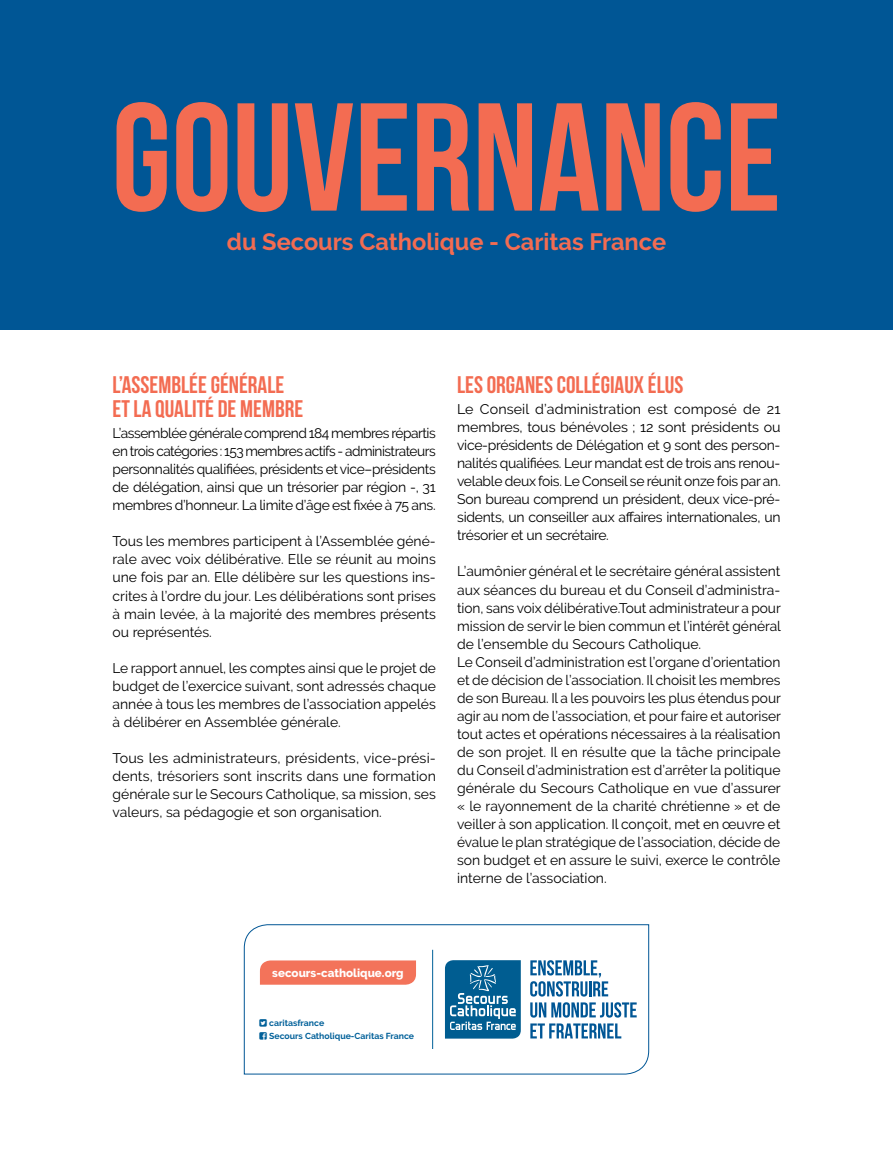
<style>
.page{position:relative;width:893px;height:1149px;background:#fff}
.page>*{position:absolute;margin:0;border:0;box-sizing:border-box;transform-origin:0 0}
.t1{font:153.15px "Bebas Neue";color:#f36c52}
.t2{font:700 24px/24px "Bebas Neue";color:#f36c52}
.t3{font:700 23.55px "Raleway";color:#f36c52}
.t4{font:13.95px/18px "Raleway";letter-spacing:-.005em;color:#000;text-align:justify}
.t5{font:800 11.55px "Raleway";color:#fff}
.t6{font:700 8.7px/13px "Raleway";color:#006099}
</style>
<div class="page">
<div style="left:0;top:0;width:893px;height:330px;background:#005695"></div>
<svg style="left:243px;top:924px;width:407px;height:150px"></svg>
<hr style="left:432px;top:949px;width:1px;height:99px;background:#006099">
<div style="left:260px;top:960px;width:156px;height:24px;background:#f3735a"></div>
<svg style="left:445px;top:959px;width:76px;height:79px;background:#2c79a4"></svg>
<svg style="left:530px;top:959px;width:107px;height:58px"></svg>
<svg style="left:530px;top:1023px;width:91px;height:15px"></svg>
<svg style="left:260px;top:1018px;width:7px;height:21px"></svg>
<h1 class="t1" style="left:112px;top:74px;width:671px">GOUVERNANCE</h1>
<h3 class="t3" style="left:227px;top:228px;width:441px">du Secours Catholique - Caritas France</h3>
<h2 class="t2" style="left:113px;top:372px;width:192px">L’ASSEMBLÉE GÉNÉRALE<br>ET LA QUALITÉ DE MEMBRE</h2>
<p class="t4" style="left:113px;top:424px;width:325px">L’assemblée générale comprend 184 membres répartis en trois catégories : 153 membres actifs - administrateurs personnalités qualifiées, présidents et vice–présidents de délégation, ainsi que un trésorier par région -, 31 membres d’honneur. La limite d’âge est fixée à 75 ans.</p>
<p class="t4" style="left:113px;top:532px;width:325px">Tous les membres participent à l’Assemblée géné&shy;rale avec voix délibérative. Elle se réunit au moins une fois par an. Elle délibère sur les questions ins&shy;crites à l’ordre du jour. Les délibérations sont prises à main levée, à la majorité des membres présents ou représentés.</p>
<p class="t4" style="left:113px;top:658px;width:325px">Le rapport annuel, les comptes ainsi que le projet de budget de l’exercice suivant, sont adressés chaque année à tous les membres de l’association appelés à délibérer en Assemblée générale.</p>
<p class="t4" style="left:113px;top:748px;width:325px">Tous les administrateurs, présidents, vice-prési&shy;dents, trésoriers sont inscrits dans une formation générale sur le Secours Catholique, sa mission, ses valeurs, sa pédagogie et son organisation.</p>
<h2 class="t2" style="left:457px;top:372px;width:228px">LES ORGANES COLLÉGIAUX ÉLUS</h2>
<p class="t4" style="left:457px;top:400px;width:325px">Le Conseil d’administration est composé de 21 membres, tous bénévoles ; 12 sont présidents ou vice-présidents de Délégation et 9 sont des person&shy;nalités qualifiées. Leur mandat est de trois ans renou&shy;velable deux fois. Le Conseil se réunit onze fois par an.<br>Son bureau comprend un président, deux vice-pré&shy;sidents, un conseiller aux affaires internationales, un trésorier et un secrétaire.</p>
<p class="t4" style="left:457px;top:562px;width:325px;text-align:left">L’aumônier général et le secrétaire général assistent aux séances du bureau et du Conseil d’administra&shy;tion, sans voix délibérative.Tout administrateur a pour mission de servir le bien commun et l’intérêt général de l’ensemble du Secours Catholique.<br>Le Conseil d’administration est l’organe d’orientation et de décision de l’association. Il choisit les membres de son Bureau. Il a les pouvoirs les plus étendus pour agir au nom de l’association, et pour faire et autoriser tout actes et opérations nécessaires à la réalisation de son projet. Il en résulte que la tâche principale du Conseil d’administration est d’arrêter la politique générale du Secours Catholique en vue d’assurer « le rayonnement de la charité chrétienne » et de veiller à son application. Il conçoit, met en œuvre et évalue le plan stratégique de l’association, décide de son budget et en assure le suivi, exerce le contrôle interne de l’association.</p>
<p class="t5" style="left:272px;top:965px;width:133px">secours-catholique.org</p>
<p class="t6" style="left:269px;top:1015px;width:146px">caritasfrance<br>Secours Catholique-Caritas France</p>
</div>
